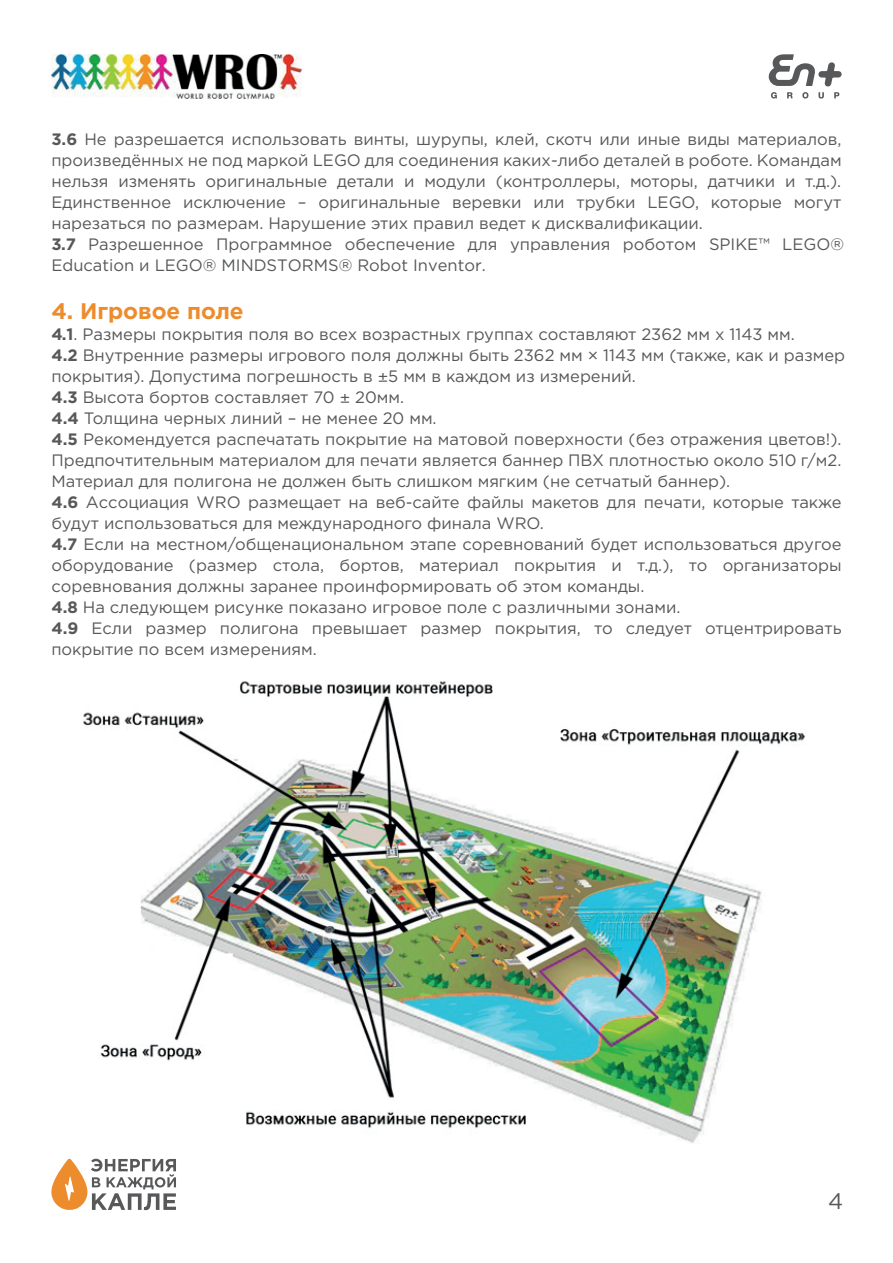
<style>
.page{position:relative;width:893px;height:1263px;background:#fff}
.page>*{position:absolute;margin:0;border:0;box-sizing:border-box;transform-origin:0 0}
.t1{font:700 22.5px "Gotham Pro";color:#ed8c2d}
.t2{font:22.5px "Gotham Pro";color:#57585a}
.t3{font:16.5px/21px "Gotham Pro";color:#57585a}
.s1{font-weight:700}
</style>
<div class="page">
<img style="left:51px;top:54px;width:250px;height:45px">
<svg style="left:769px;top:54px;width:73px;height:45px"></svg>
<svg style="left:51px;top:1158px;width:125px;height:52px"></svg>
<img style="left:83px;top:681px;width:723px;height:462px">
<p class="t3" style="left:51px;top:128px;width:794px"><span class="s1">3.6</span> Не разрешается использовать винты, шурупы, клей, скотч или иные виды материалов, произведённых не под маркой LEGO для соединения каких-либо деталей в роботе. Командам нельзя изменять оригинальные детали и модули (контроллеры, моторы, датчики и т.д.).<br>Единственное исключение – оригинальные веревки или трубки LEGO, которые могут нарезаться по размерам. Нарушение этих правил ведет к дисквалификации.<br><span class="s1">3.7</span> Разрешенное Программное обеспечение для управления роботом SPIKE™ LEGO® Education и LEGO® MINDSTORMS® Robot Inventor.</p>
<h1 class="t1" style="left:51px;top:298px;width:194px">4. Игровое поле</h1>
<p class="t3" style="left:51px;top:324px;width:795px"><span class="s1">4.1</span>. Размеры покрытия поля во всех возрастных группах составляют 2362 мм x 1143 мм.<br><span class="s1">4.2</span> Внутренние размеры игрового поля должны быть 2362 мм × 1143 мм (также, как и размер покрытия). Допустима погрешность в ±5 мм в каждом из измерений.<br><span class="s1">4.3</span> Высота бортов составляет 70 ± 20мм.<br><span class="s1">4.4</span> Толщина черных линий – не менее 20 мм.<br><span class="s1">4.5</span> Рекомендуется распечатать покрытие на матовой поверхности (без отражения цветов!).<br>Предпочтительным материалом для печати является баннер ПВХ плотностью около 510 г/м2.<br>Материал для полигона не должен быть слишком мягким (не сетчатый баннер).<br><span class="s1">4.6</span> Ассоциация WRO размещает на веб-сайте файлы макетов для печати, которые также будут использоваться для международного финала WRO.<br><span class="s1">4.7</span> Если на местном/общенациональном этапе соревнований будет использоваться другое оборудование (размер стола, бортов, материал покрытия и т.д.), то организаторы соревнования должны заранее проинформировать об этом команды.<br><span class="s1">4.8</span> На следующем рисунке показано игровое поле с различными зонами.<br><span class="s1">4.9</span> Если размер полигона превышает размер покрытия, то следует отцентрировать покрытие по всем измерениям.</p>
<h1 class="t2" style="left:828px;top:1188px;width:17px">4</h1>
</div>
